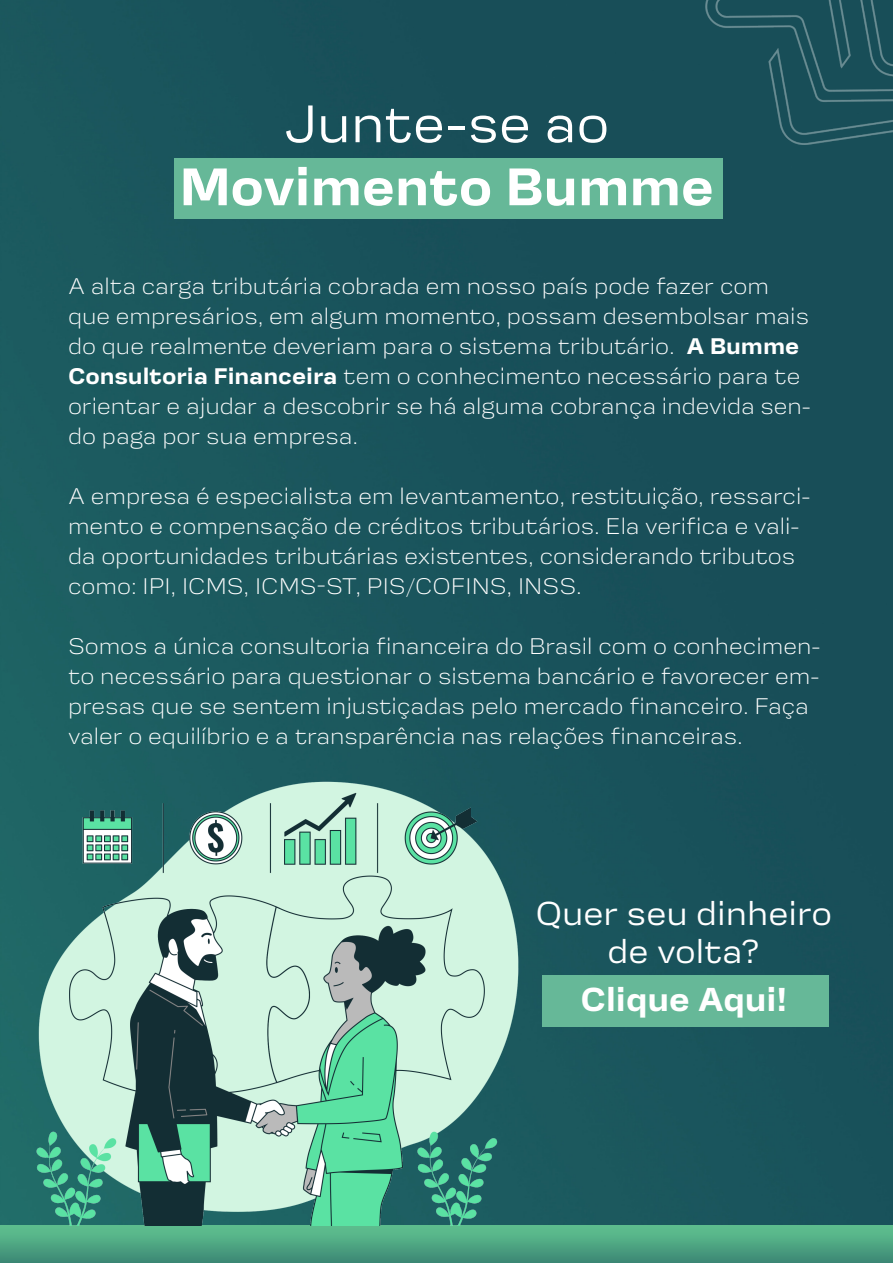
<style>
.page{position:relative;width:893px;height:1263px;background:#fff}
.page>*{position:absolute;margin:0;border:0;box-sizing:border-box;transform-origin:0 0}
.t1{font:700 52.5px "Startup";letter-spacing:-.005em;color:#fff}
.t2{font:52.5px "Startup";letter-spacing:-.01em;color:#fff}
.t3{font:33px "Startup";color:#fff}
.t4{font:700 33px "Startup";color:#fff}
.t5{font:300 22.5px/30px "Startup";letter-spacing:-.005em;color:#fff}
.s1{font-weight:700}
</style>
<div class="page">
<img style="left:0;top:0;width:893px;height:1225px">
<img style="left:706px;top:0;width:187px;height:144px">
<img style="left:0;top:1225px;width:893px;height:38px">
<div style="left:174px;top:158px;width:549px;height:60px;background:#66b898"></div>
<img style="left:24px;top:778px;width:500px;height:447px">
<div style="left:543px;top:975px;width:286px;height:52px;background:#66b898"></div>
<p class="t2" style="left:284px;top:94px;width:327px">Junte-se ao</p>
<p class="t1" style="left:179px;top:156px;width:536px">Movimento Bumme</p>
<p class="t5" style="left:68px;top:271px;width:745px">A alta carga tributária cobrada em nosso país pode fazer com que empresários, em algum momento, possam desembolsar mais do que realmente deveriam para o sistema tributário. <span class="s1">A Bumme Consultoria Financeira</span> tem o conhecimento necessário para te orientar e ajudar a descobrir se há alguma cobrança indevida sen&shy;do paga por sua empresa.</p>
<p class="t5" style="left:68px;top:481px;width:744px">A empresa é especialista em levantamento, restituição, ressarci&shy;mento e compensação de créditos tributários. Ela verifica e vali&shy;da oportunidades tributárias existentes, considerando tributos como: IPI, ICMS, ICMS-ST, PIS/COFINS, INSS.</p>
<p class="t5" style="left:68px;top:631px;width:754px">Somos a única consultoria financeira do Brasil com o conhecimen&shy;to necessário para questionar o sistema bancário e favorecer em&shy;presas que se sentem injustiçadas pelo mercado financeiro. Faça valer o equilíbrio e a transparência nas relações financeiras.</p>
<p class="t3" style="left:535px;top:895px;width:298px">Quer seu dinheiro</p>
<p class="t3" style="left:608px;top:933px;width:154px">de volta?</p>
<p class="t4" style="left:580px;top:980px;width:208px">Clique Aqui!</p>
</div>
